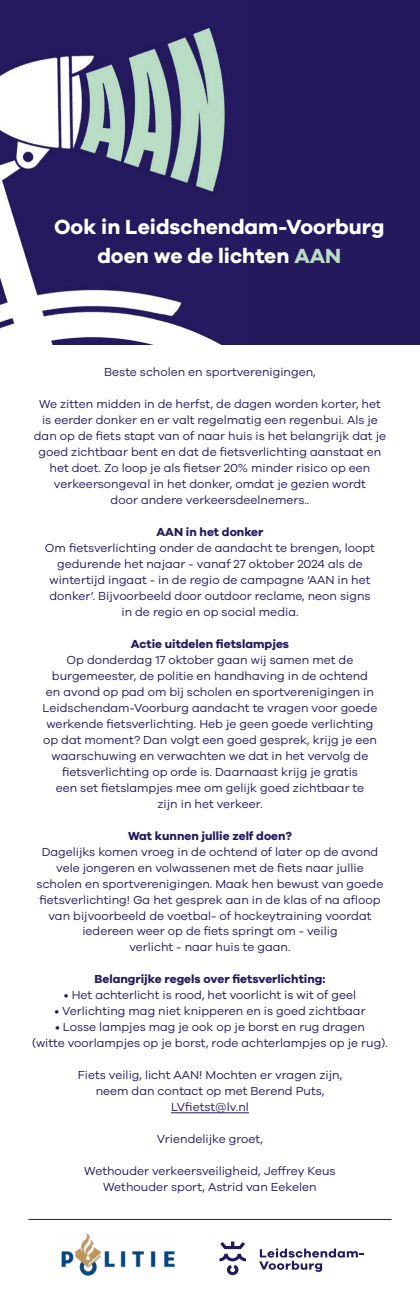
<style>
.page{position:relative;width:420px;height:1304px;background:#fff}
.page>*{position:absolute;margin:0;border:0;box-sizing:border-box;transform-origin:0 0}
.t1{font:700 21.1px/28.7px "Galano Grotesque";color:#fff;text-align:center}
.t2{font:12px/16px "Galano Grotesque";color:#24195d;text-align:center}
.t3{font:700 12px "Galano Grotesque";color:#24195d}
.s1{color:#b9dcc3}
</style>
<div class="page">
<div style="left:0;top:0;width:420px;height:345px;background:#24195d"></div>
<img style="left:0;top:28px;width:225px;height:317px">
<hr style="left:171px;top:1112px;width:78px;height:1px;background:#24195d">
<img style="left:61px;top:1234px;width:113px;height:41px">
<svg style="left:219px;top:1241px;width:27px;height:34px"></svg>
<svg style="left:259px;top:1248px;width:105px;height:24px"></svg>
<hr style="left:28px;top:1219px;width:363px;height:1px;background:#24195d">
<h1 class="t1" style="left:54px;top:212px;width:332px">Ook in Leidschendam-Voorburg doen we de lichten <span class="s1">AAN</span></h1>
<p class="t2" style="left:104px;top:363px;width:213px">Beste scholen en sportverenigingen,</p>
<p class="t2" style="left:34px;top:395px;width:353px">We zitten midden in de herfst, de dagen worden korter, het is eerder donker en er valt regelmatig een regenbui. Als je dan op de fiets stapt van of naar huis is het belangrijk dat je goed zichtbaar bent en dat de fietsverlichting aanstaat en het doet. Zo loop je als fietser 20% minder risico op een verkeersongeval in het donker, omdat je gezien wordt<br>door andere verkeersdeelnemers..</p>
<p class="t3" style="left:156px;top:524px;width:108px">AAN in het donker</p>
<p class="t2" style="left:45px;top:539px;width:331px">Om fietsverlichting onder de aandacht te brengen, loopt gedurende het najaar - vanaf 27 oktober 2024 als de wintertijd ingaat - in de regio de campagne ‘AAN in het donker’. Bijvoorbeeld door outdoor reclame, neon signs in de regio en op social media.</p>
<p class="t3" style="left:131px;top:636px;width:160px">Actie uitdelen fietslampjes</p>
<p class="t2" style="left:43px;top:651px;width:336px">Op donderdag 17 oktober gaan wij samen met de burgemeester, de politie en handhaving in de ochtend<br>en avond op pad om bij scholen en sportverenigingen in Leidschendam-Voorburg aandacht te vragen voor goede werkende fietsverlichting. Heb je geen goede verlichting op dat moment? Dan volgt een goed gesprek, krijg je een waarschuwing en verwachten we dat in het vervolg de fietsverlichting op orde is. Daarnaast krijg je gratis<br>een set fietslampjes mee om gelijk goed zichtbaar te<br>zijn in het verkeer.</p>
<p class="t3" style="left:128px;top:828px;width:165px">Wat kunnen jullie zelf doen?</p>
<p class="t2" style="left:37px;top:843px;width:348px">Dagelijks komen vroeg in de ochtend of later op de avond vele jongeren en volwassenen met de fiets naar jullie scholen en sportverenigingen. Maak hen bewust van goede fietsverlichting! Ga het gesprek aan in de klas of na afloop van bijvoorbeeld de voetbal- of hockeytraining voordat iedereen weer op de fiets springt om - veilig<br>verlicht - naar huis te gaan.</p>
<p class="t3" style="left:94px;top:972px;width:232px">Belangrijke regels over fietsverlichting:</p>
<p class="t2" style="left:64px;top:987px;width:293px">• Het achterlicht is rood, het voorlicht is wit of geel</p>
<p class="t2" style="left:54px;top:1003px;width:312px">• Verlichting mag niet knipperen en is goed zichtbaar</p>
<p class="t2" style="left:32px;top:1019px;width:357px">• Losse lampjes mag je ook op je borst en rug dragen<br>(witte voorlampjes op je borst, rode achterlampjes op je rug).</p>
<p class="t2" style="left:78px;top:1067px;width:266px">Fiets veilig, licht AAN! Mochten er vragen zijn, neem dan contact op met Berend Puts,<br>LVfietst@lv.nl</p>
<p class="t2" style="left:157px;top:1131px;width:108px">Vriendelijke groet,</p>
<p class="t2" style="left:84px;top:1163px;width:253px">Wethouder verkeersveiligheid, Jeffrey Keus<br>Wethouder sport, Astrid van Eekelen</p>
</div>
